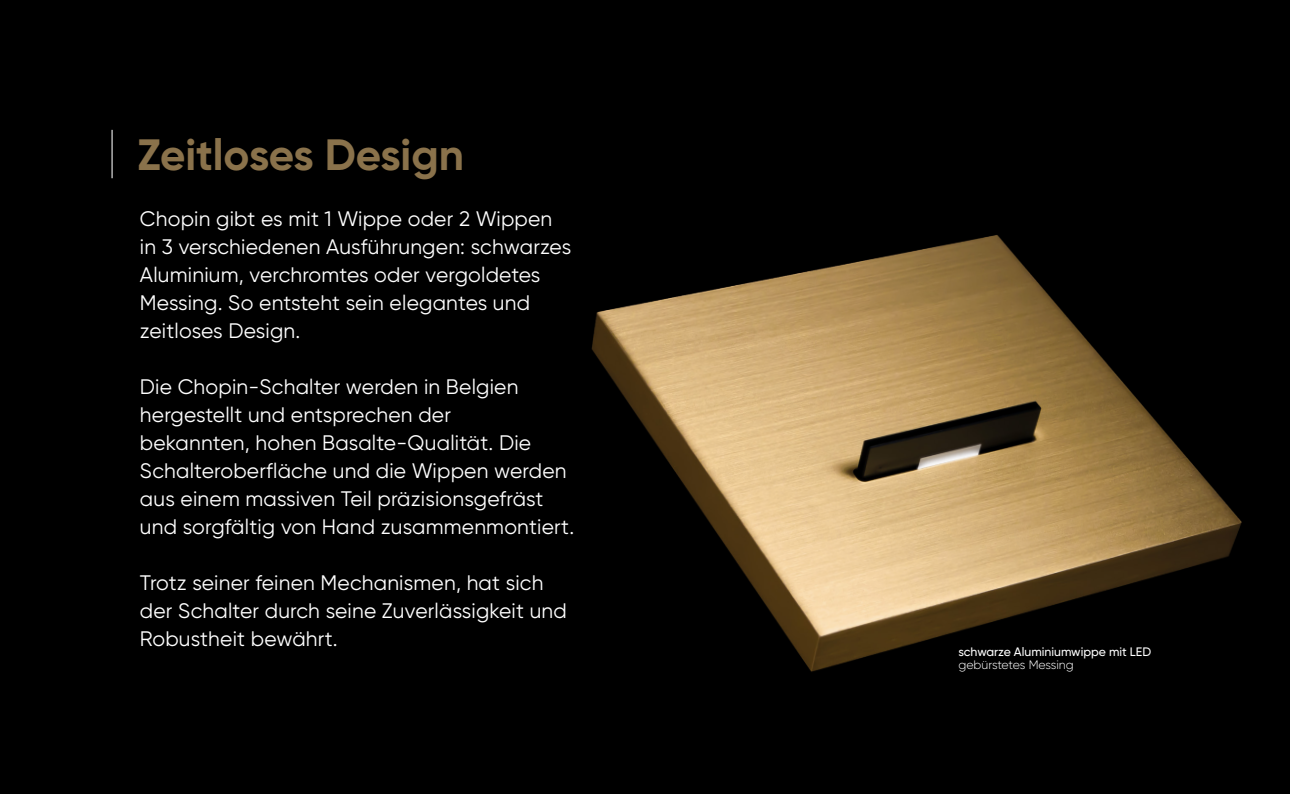
<style>
.page{position:relative;width:1290px;height:794px;background:#000}
.page>*{position:absolute;margin:0;border:0;box-sizing:border-box;transform-origin:0 0}
.t1{font:700 43.75px "Gilroy";letter-spacing:-.005em;color:#8a724b}
.t2{font:21px/28px "Gilroy";letter-spacing:.01em;color:#fff}
.t3{font:500 12.25px "Gilroy";color:#fff}
.t4{font:300 12.25px "Gilroy";letter-spacing:-.01em;color:#fff}
</style>
<div class="page">
<hr style="left:112px;top:130px;width:1px;height:48px;background:#fff">
<img style="left:591px;top:235px;width:651px;height:437px">
<h1 class="t1" style="left:137px;top:127px;width:328px">Zeitloses Design</h1>
<p class="t2" style="left:140px;top:204px;width:433px">Chopin gibt es mit 1 Wippe oder 2 Wippen in 3 verschiedenen Ausführungen: schwarzes Aluminium, verchromtes oder vergoldetes Messing. So entsteht sein elegantes und zeitloses Design.</p>
<p class="t2" style="left:140px;top:372px;width:436px">Die Chopin-Schalter werden in Belgien hergestellt und entsprechen der<br>bekannten, hohen Basalte-Qualität. Die Schalteroberfläche und die Wippen werden aus einem massiven Teil präzisionsgefräst und sorgfältig von Hand zusammenmontiert.</p>
<p class="t2" style="left:140px;top:568px;width:428px">Trotz seiner feinen Mechanismen, hat sich der Schalter durch seine Zuverlässigkeit und<br>Robustheit bewährt.</p>
<p class="t3" style="left:958px;top:644px;width:194px">schwarze Aluminiumwippe mit LED</p>
<p class="t4" style="left:958px;top:657px;width:117px">gebürstetes Messing</p>
</div>
